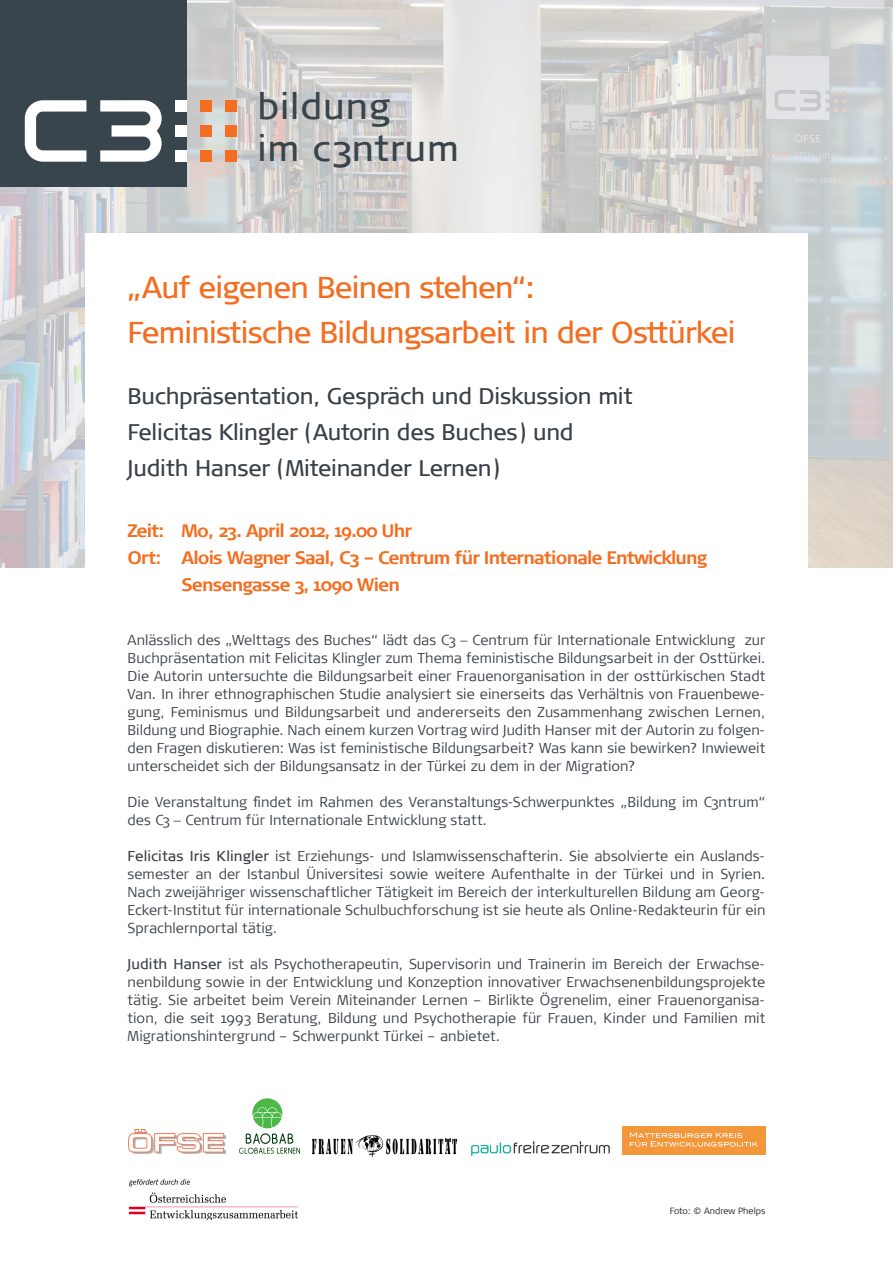
<style>
.page{position:relative;width:893px;height:1263px;background:#fff}
.page>*{position:absolute;margin:0;border:0;box-sizing:border-box;transform-origin:0 0}
.t1{font:36.15px/41.2px "Signa Normal";letter-spacing:.025em;color:#38454d}
.titel{font:30px/45px "Signa Normal";letter-spacing:-.025em;color:#f36e21}
.Untertitel{font:22.5px/36px "Signa Normal";letter-spacing:-.01em;color:#3b4048}
.zeit_ort{font:700 18px/27px "Signa Normal";letter-spacing:-.05em;color:#f36e21}
.lauf{font:300 14.25px/18px "Signa Normal";letter-spacing:.005em;color:#3b4048;text-align:justify}
.t2{font:300 9px "Signa Normal";color:#231f20}
.s1{font-family:"Frutiger"}
.s2{font-weight:400}
</style>
<div class="page">
<img style="left:0;top:0;width:893px;height:568px">
<div style="left:0;top:0;width:186px;height:187px;background:#38454d"></div>
<div style="left:175px;top:150px;width:11px;height:12px;background:#fff"></div>
<div style="left:175px;top:125px;width:11px;height:12px;background:#fff"></div>
<div style="left:175px;top:100px;width:11px;height:12px;background:#fff"></div>
<div style="left:200px;top:150px;width:11px;height:12px;background:#f36e21"></div>
<div style="left:200px;top:125px;width:11px;height:12px;background:#f36e21"></div>
<div style="left:200px;top:100px;width:11px;height:12px;background:#f36e21"></div>
<svg style="left:100px;top:100px;width:62px;height:62px"></svg>
<svg style="left:25px;top:100px;width:61px;height:62px"></svg>
<div style="left:225px;top:150px;width:11px;height:12px;background:#f36e21"></div>
<div style="left:225px;top:125px;width:11px;height:12px;background:#f36e21"></div>
<div style="left:225px;top:100px;width:11px;height:12px;background:#f36e21"></div>
<div style="left:85px;top:234px;width:723px;height:980px;background:#fff"></div>
<img style="left:129px;top:1130px;width:97px;height:24px">
<svg style="left:239px;top:1098px;width:61px;height:56px"></svg>
<img style="left:313px;top:1136px;width:144px;height:20px">
<img style="left:471px;top:1141px;width:139px;height:15px">
<img style="left:622px;top:1126px;width:143px;height:29px">
<img style="left:128px;top:1179px;width:170px;height:40px">
<h1 class="t1" style="left:257px;top:86px;width:203px">bildung<br>im c3ntrum</h1>
<p class="titel" style="left:128px;top:265px;width:609px">„Auf eigenen Beinen stehen“:<br>Feministische Bildungsarbeit in der Osttürkei</p>
<p class="Untertitel" style="left:128px;top:378px;width:507px">Buchpräsentation, Gespräch und Diskussion mit<br>Felicitas Klingler (Autorin des Buches) und<br>Judith Hanser (Miteinander Lernen)</p>
<p class="zeit_ort" style="left:128px;top:517px;width:286px">Zeit: Mo, 23. April 2012, 19.00 Uhr</p>
<p class="zeit_ort" style="left:182px;top:544px;width:527px;text-indent:-54px">Ort: Alois Wagner Saal, C3 – Centrum für Internationale Entwicklung<br>Sensengasse 3, 1090 Wien</p>
<p class="lauf" style="left:128px;top:631px;width:639px">Anlässlich des „Welttags des Buches“ lädt das C3 <span class="s1">–</span> Centrum für Internationale Entwicklung zur Buchpräsentation mit Felicitas Klingler zum Thema feministische Bildungsarbeit in der Osttürkei.<br>Die Autorin untersuchte die Bildungsarbeit einer Frauenorganisation in der osttürkischen Stadt Van. In ihrer ethnographischen Studie analysiert sie einerseits das Verhältnis von Frauenbewe&shy;gung, Feminismus und Bildungsarbeit und andererseits den Zusammenhang zwischen Lernen, Bildung und Biographie. Nach einem kurzen Vortrag wird Judith Hanser mit der Autorin zu folgen&shy;den Fragen diskutieren: Was ist feministische Bildungsarbeit? Was kann sie bewirken? Inwieweit unterscheidet sich der Bildungsansatz in der Türkei zu dem in der Migration?</p>
<p class="lauf" style="left:128px;top:793px;width:639px">Die Veranstaltung findet im Rahmen des Veranstaltungs-Schwerpunktes „Bildung im C3ntrum“ des C3 <span class="s1">–</span> Centrum für Internationale Entwicklung statt.</p>
<p class="lauf" style="left:128px;top:847px;width:639px"><span class="s2">Felicitas Iris Klingler</span> ist Erziehungs- und Islamwissenschafterin. Sie absolvierte ein Auslands&shy;semester an der Istanbul Üniversitesi sowie weitere Aufenthalte in der Türkei und in Syrien.<br>Nach zweijähriger wissenschaftlicher Tätigkeit im Bereich der interkulturellen Bildung am Georg-Eckert-Institut für internationale Schulbuchforschung ist sie heute als Online-Redakteurin für ein Sprachlernportal tätig.</p>
<p class="lauf" style="left:128px;top:955px;width:639px"><span class="s2">Judith Hanser</span> ist als Psychotherapeutin, Supervisorin und Trainerin im Bereich der Erwachse&shy;nenbildung sowie in der Entwicklung und Konzeption innovativer Erwachsenenbildungsprojekte tätig. Sie arbeitet beim Verein Miteinander Lernen – Birlikte Ögrenelim, einer Frauenorganisa&shy;tion, die seit 1993 Beratung, Bildung und Psychotherapie für Frauen, Kinder und Familien mit Migrationshintergrund – Schwerpunkt Türkei – anbietet.</p>
<p class="t2" style="left:670px;top:1206px;width:97px">Foto: © Andrew Phelps</p>
</div>
